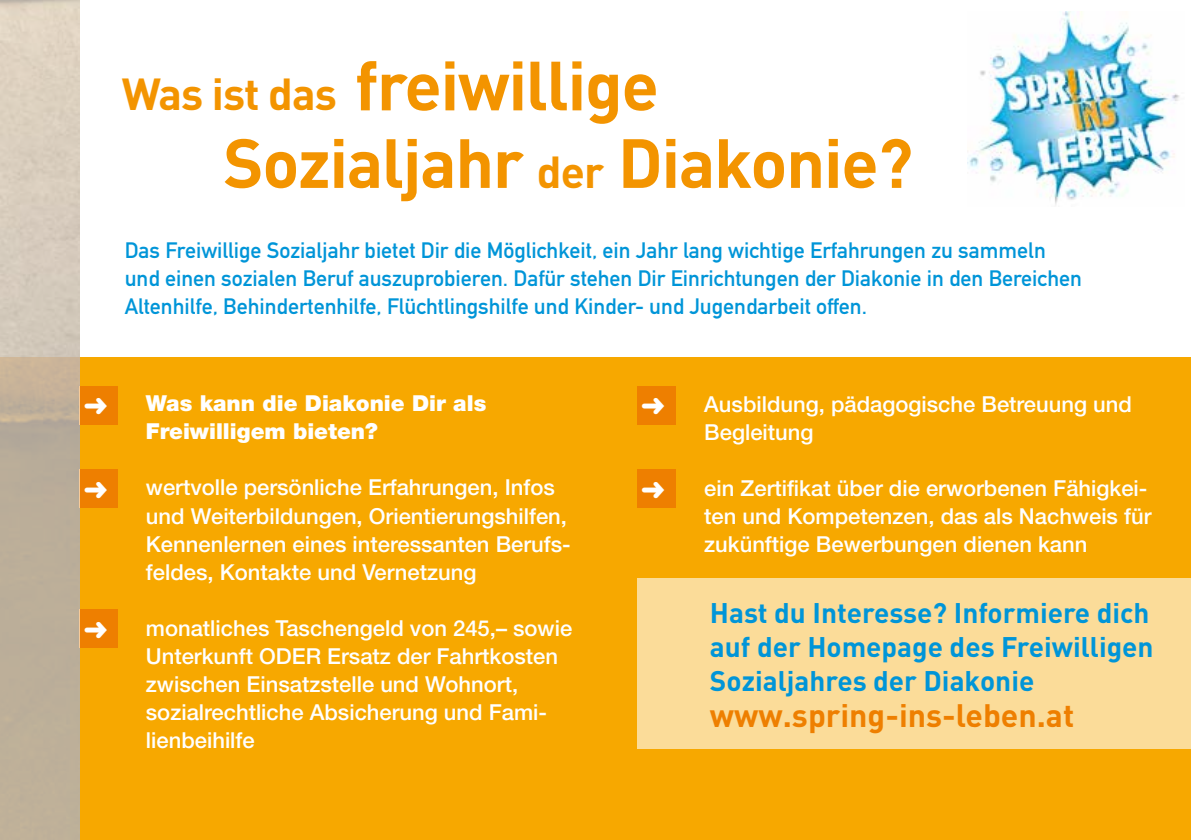
<style>
.page{position:relative;width:1191px;height:840px;background:#fff}
.page>*{position:absolute;margin:0;border:0;box-sizing:border-box;transform-origin:0 0}
.t1{font:700 68.4px/77.4px "DIN Pro";letter-spacing:-.02em;color:#f39400}
.t2{font:700 32px "DIN Pro";color:#ee7f00}
.t3{font:700 28px/34px "DIN Pro";color:#0095d8}
.t4{font:500 22px/28px "Helvetica Neue";color:#fff}
.t5{font:22px/28px "DIN Mittelschrift";color:#0095d8}
.t6{font:900 22px/28px "Helvetica Neue";color:#fff}
.s1{font-size:44.2px}
</style>
<div class="page">
<div style="left:0;top:357px;width:1191px;height:482px;background:#f7a800"></div>
<div style="left:79px;top:385px;width:39px;height:39px;background:#ee7f00"></div>
<div style="left:637px;top:385px;width:38px;height:39px;background:#ee7f00"></div>
<div style="left:79px;top:469px;width:39px;height:38px;background:#ee7f00"></div>
<div style="left:637px;top:469px;width:38px;height:38px;background:#ee7f00"></div>
<div style="left:79px;top:609px;width:39px;height:38px;background:#ee7f00"></div>
<div style="left:637px;top:578px;width:554px;height:170px;background:#fbdc99"></div>
<svg style="left:0;top:0;width:79px;height:839px;background:#c8bba8"></svg>
<img style="left:968px;top:12px;width:212px;height:193px">
<h1 class="t1" style="left:223px;top:44px;width:691px;text-indent:-101px"><span class="s1">Was ist das</span> freiwillige<br>Sozialjahr <span class="s1">der</span> Diakonie?</h1>
<p class="t5" style="left:125px;top:236px;width:958px">Das Freiwillige Sozialjahr bietet Dir die Möglichkeit, ein Jahr lang wichtige Erfahrungen zu sammeln und einen sozialen Beruf auszuprobieren. Dafür stehen Dir Einrichtungen der Diakonie in den Bereichen<br>Altenhilfe, Behindertenhilfe, Flüchtlingshilfe und Kinder- und Jugendarbeit offen.</p>
<p class="t6" style="left:146px;top:389px;width:342px">Was kann die Diakonie Dir als<br>Freiwilligem bieten?</p>
<p class="t4" style="left:146px;top:473px;width:426px">wertvolle persönliche Erfahrungen, Infos und Weiterbildungen, Orientierungshilfen, Kennenlernen eines interessanten Berufs&shy;feldes, Kontakte und Vernetzung</p>
<p class="t4" style="left:146px;top:613px;width:428px">monatliches Taschengeld von 245,– sowie Unterkunft ODER Ersatz der Fahrtkosten zwischen Einsatzstelle und Wohnort, sozialrechtliche Absicherung und Fami&shy;lienbeihilfe</p>
<p class="t4" style="left:704px;top:389px;width:429px">Ausbildung, pädagogische Betreuung und<br>Begleitung</p>
<p class="t4" style="left:704px;top:473px;width:449px">ein Zertifikat über die erworbenen Fähigkei&shy;ten und Kompetenzen, das als Nachweis für zukünftige Bewerbungen dienen kann</p>
<p class="t3" style="left:710px;top:594px;width:445px">Hast du Interesse? Informiere dich auf der Homepage des Freiwilligen<br>Sozialjahres der Diakonie</p>
<h2 class="t2" style="left:710px;top:693px;width:366px">www.spring-ins-leben.at</h2>
</div>
